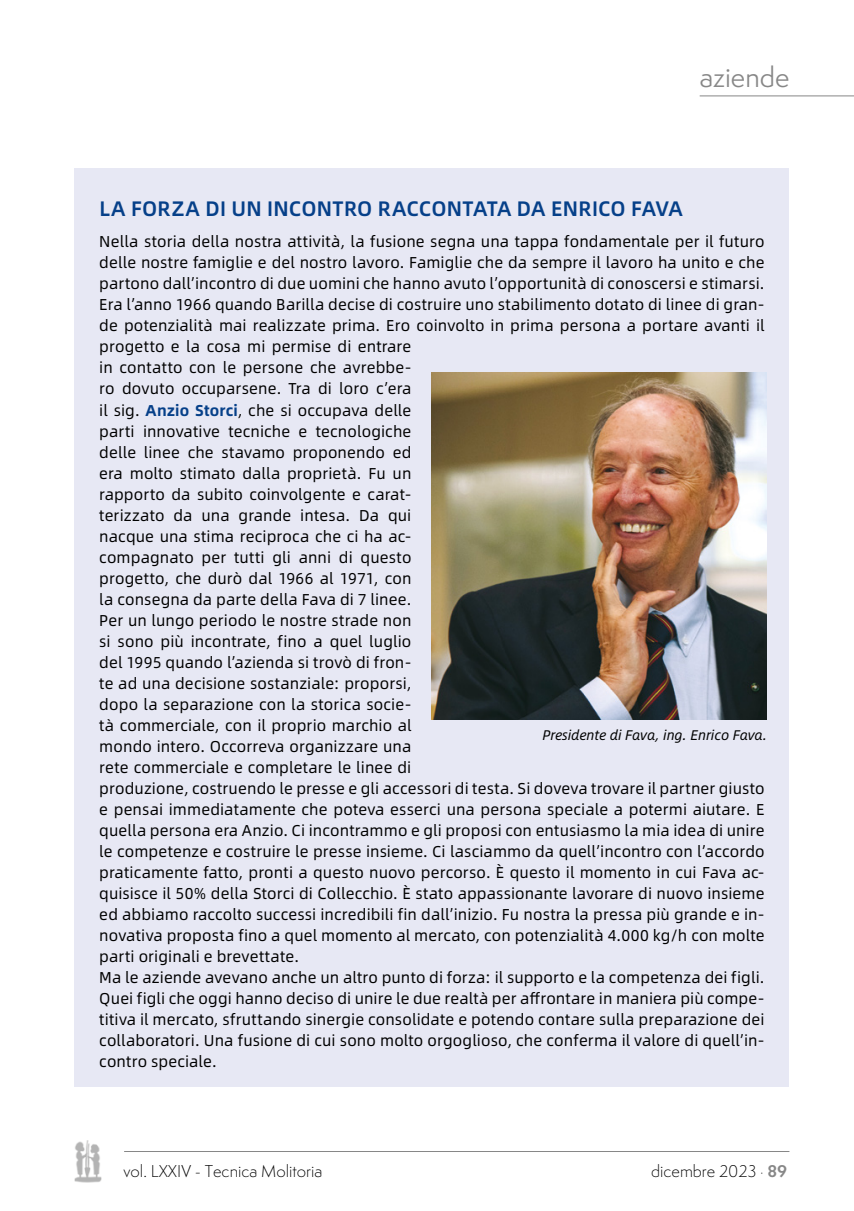
<style>
.page{position:relative;width:854px;height:1211px;background:#fff}
.page>*{position:absolute;margin:0;border:0;box-sizing:border-box;transform-origin:0 0}
.t1{font:26.25px "Semplicita Pro";color:#878787}
.t2{font:500 21px "Alibaba Sans";letter-spacing:.01em;color:#064089}
.t3{font:15.75px/21px "Alibaba Sans";letter-spacing:.01em;color:#000}
.t4{font:300 15.75px "Semplicita Pro";color:#000}
.t5{font:italic 14px "Alibaba Sans";color:#000}
.s1{font-weight:700;color:#064089}
.s2{font-weight:700;color:#878787}
</style>
<div class="page">
<hr style="left:699px;top:96px;width:154px;height:1px;background:#878787">
<img style="left:74px;top:1140px;width:27px;height:42px">
<hr style="left:124px;top:1150px;width:665px;height:1px;background:#878787">
<div style="left:74px;top:169px;width:715px;height:917px;background:#e7e8f4"></div>
<img style="left:431px;top:372px;width:335px;height:347px">
<h1 class="t1" style="left:699px;top:59px;width:91px">aziende</h1>
<h2 class="t2" style="left:99px;top:192px;width:585px">LA FORZA DI UN INCONTRO RACCONTATA DA ENRICO FAVA</h2>
<p class="t3" style="left:99px;top:230px;width:666px">Nella storia della nostra attività, la fusione segna una tappa fondamentale per il futuro delle nostre famiglie e del nostro lavoro. Famiglie che da sempre il lavoro ha unito e che partono dall’incontro di due uomini che hanno avuto l’opportunità di conoscersi e stimarsi.<br>Era l’anno 1966 quando Barilla decise di costruire uno stabilimento dotato di linee di gran&shy;de potenzialità mai realizzate prima. Ero coinvolto in prima persona a portare avanti il progetto e la cosa mi permise di entrare<br>in contatto con le persone che avrebbe-<br>ro dovuto occuparsene. Tra di loro c’era<br>il sig. <span class="s1">Anzio Storci</span>, che si occupava delle<br>parti innovative tecniche e tecnologiche<br>delle linee che stavamo proponendo ed<br>era molto stimato dalla proprietà. Fu un<br>rapporto da subito coinvolgente e carat-<br>terizzato da una grande intesa. Da qui<br>nacque una stima reciproca che ci ha ac-<br>compagnato per tutti gli anni di questo<br>progetto, che durò dal 1966 al 1971, con<br>la consegna da parte della Fava di 7 linee.<br>Per un lungo periodo le nostre strade non<br>si sono più incontrate, fino a quel luglio<br>del 1995 quando l’azienda si trovò di fron-<br>te ad una decisione sostanziale: proporsi,<br>dopo la separazione con la storica socie-<br>tà commerciale, con il proprio marchio al<br>mondo intero. Occorreva organizzare una<br>rete commerciale e completare le linee di<br>produzione, costruendo le presse e gli accessori di testa. Si doveva trovare il partner giusto e pensai immediatamente che poteva esserci una persona speciale a potermi aiutare. E quella persona era Anzio. Ci incontrammo e gli proposi con entusiasmo la mia idea di unire le competenze e costruire le presse insieme. Ci lasciammo da quell’incontro con l’accordo praticamente fatto, pronti a questo nuovo percorso. È questo il momento in cui Fava ac&shy;quisisce il 50% della Storci di Collecchio. È stato appassionante lavorare di nuovo insieme ed abbiamo raccolto successi incredibili fin dall’inizio. Fu nostra la pressa più grande e in&shy;novativa proposta fino a quel momento al mercato, con potenzialità 4.000 kg/h con molte parti originali e brevettate.<br>Ma le aziende avevano anche un altro punto di forza: il supporto e la competenza dei figli.<br>Quei figli che oggi hanno deciso di unire le due realtà per affrontare in maniera più compe&shy;titiva il mercato, sfruttando sinergie consolidate e potendo contare sulla preparazione dei collaboratori. Una fusione di cui sono molto orgoglioso, che conferma il valore di quell’in&shy;contro speciale.</p>
<p class="t5" style="left:542px;top:724px;width:226px">Presidente di Fava, ing. Enrico Fava.</p>
<p class="t4" style="left:123px;top:1160px;width:200px">vol. LXXIV - Tecnica Molitoria</p>
<p class="t4" style="left:651px;top:1160px;width:138px">dicembre 2023 <sub>˙</sub> <span class="s2">89</span></p>
</div>
